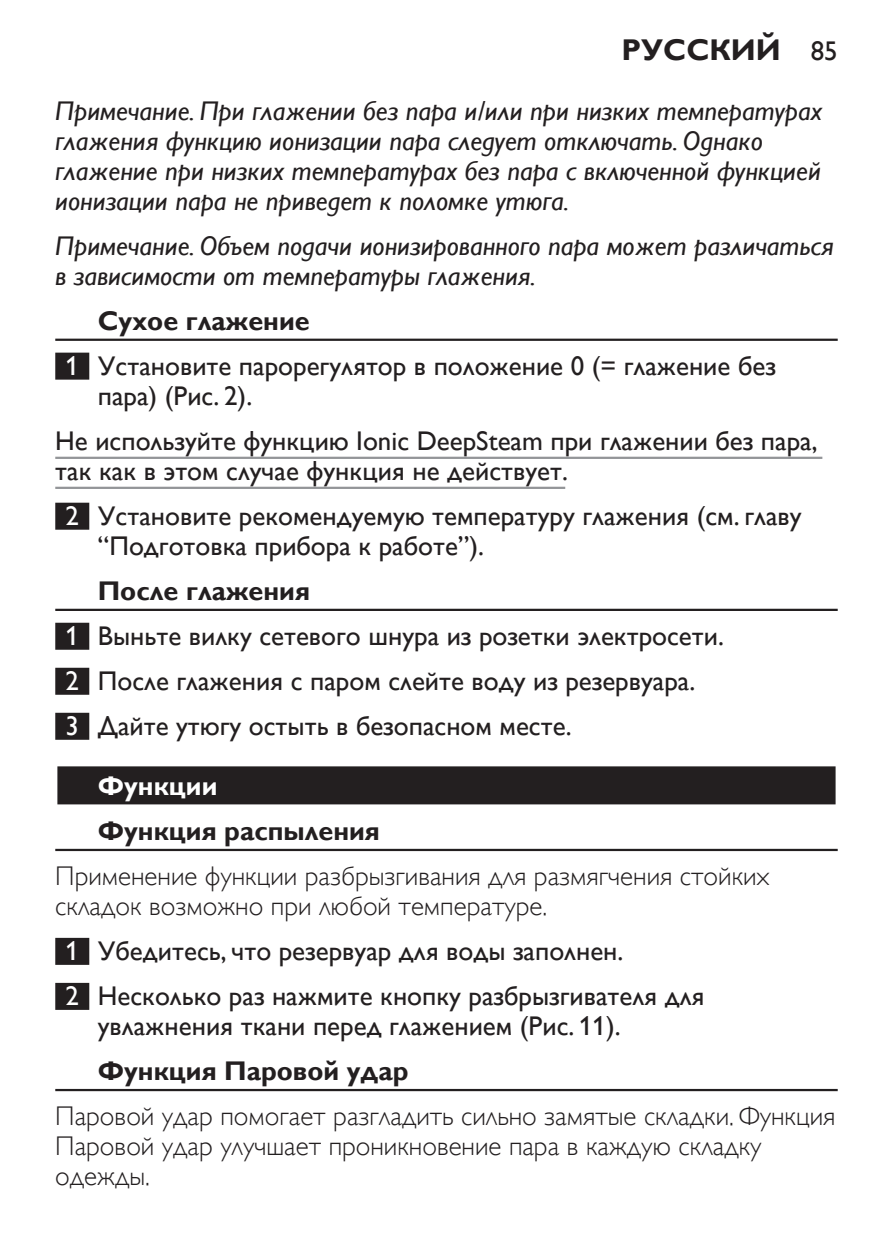
<style>
.page{position:relative;width:893px;height:1259px;background:#fff}
.page>*{position:absolute;margin:0;border:0;box-sizing:border-box;transform-origin:0 0}
.t1{font:700 30px "Gill Sans Alt One WGL";color:#231f20}
.t2{font:27px/45px "Gill Sans Alt One WGL";color:#231f20}
.t3{font:italic 27px/30px "Gill Sans Alt One WGL";color:#231f20}
.t4{font:27px/30px "Gill Sans Alt One WGL Light";color:#231f20}
.t5{font:700 27px "Gill Sans Alt One WGL";color:#231f20}
.t6{font:700 27px "Gill Sans Alt One WGL";color:#fff}
.t7{font:27px "Gill Sans Alt One WGL";color:#fff}
.s1{font-weight:400;font-size:27px}
.s2{font-weight:700}
.s3{color:#fff}
</style>
<div class="page">
<hr style="left:55px;top:339px;width:783px;height:2px;background:#231f20">
<div style="left:55px;top:353px;width:34px;height:27px;background:#231f20"></div>
<hr style="left:55px;top:457px;width:767px;height:2px;background:#939598">
<hr style="left:55px;top:487px;width:510px;height:2px;background:#939598">
<div style="left:55px;top:503px;width:34px;height:27px;background:#231f20"></div>
<hr style="left:55px;top:609px;width:783px;height:2px;background:#231f20">
<div style="left:55px;top:623px;width:34px;height:27px;background:#231f20"></div>
<div style="left:55px;top:668px;width:34px;height:27px;background:#231f20"></div>
<div style="left:55px;top:713px;width:34px;height:27px;background:#231f20"></div>
<div style="left:55px;top:764px;width:783px;height:43px;background:linear-gradient(to right,#a3a1a2,#a3a1a2)"></div>
<div style="left:57px;top:766px;width:779px;height:38px;background:#231f20"></div>
<hr style="left:55px;top:849px;width:783px;height:2px;background:#231f20">
<div style="left:55px;top:938px;width:34px;height:27px;background:#231f20"></div>
<div style="left:55px;top:983px;width:34px;height:27px;background:#231f20"></div>
<hr style="left:55px;top:1089px;width:783px;height:2px;background:#231f20">
<p class="t1" style="left:622px;top:29px;width:218px">Русский <span class="s1">85</span></p>
<p class="t3" style="left:55px;top:96px;width:769px">Примечание. При глажении без пара и/или при низких температурах глажения функцию ионизации пара следует отключать. Однако глажение при низких температурах без пара с включенной функцией ионизации пара не приведет к поломке утюга.</p>
<p class="t3" style="left:55px;top:231px;width:780px">Примечание. Объем подачи ионизированного пара может различаться в зависимости от температуры глажения.</p>
<p class="t2" style="left:66px;top:298px;width:712px;text-indent:32px"><span class="s2">Сухое глажение<br></span><span class="s3">1</span> Установите парорегулятор в положение 0 (= глажение без</p>
<p class="t2" style="left:55px;top:373px;width:764px;text-indent:43px">пара) (Рис. 2).<br>Не используйте функцию Ionic DeepSteam при глажении без пара,</p>
<p class="t2" style="left:55px;top:448px;width:514px">так как в этом случае функция не действует.</p>
<p class="t7" style="left:55px;top:497px;width:9px">2</p>
<p class="t2" style="left:98px;top:501px;width:705px;line-height:30px">Установите рекомендуемую температуру глажения (см. главу “Подготовка прибора к работе”).</p>
<p class="t2" style="left:66px;top:568px;width:660px;text-indent:32px"><span class="s2">После глажения<br></span><span class="s3">1</span> Выньте вилку сетевого шнура из розетки электросети.</p>
<p class="t7" style="left:55px;top:662px;width:9px">2</p>
<p class="t2" style="left:98px;top:658px;width:599px">После глажения с паром слейте воду из резервуара.</p>
<p class="t7" style="left:55px;top:707px;width:9px">3</p>
<p class="t2" style="left:98px;top:703px;width:475px">Дайте утюгу остыть в безопасном месте.</p>
<p class="t6" style="left:98px;top:767px;width:121px">Функции</p>
<p class="t5" style="left:98px;top:812px;width:284px">Функция распыления</p>
<p class="t4" style="left:55px;top:861px;width:716px">Применение функции разбрызгивания для размягчения стойких складок возможно при любой температуре.</p>
<p class="t2" style="left:66px;top:928px;width:559px"><span class="s3">1</span> Убедитесь, что резервуар для воды заполнен.</p>
<p class="t7" style="left:55px;top:977px;width:9px">2</p>
<p class="t2" style="left:98px;top:981px;width:608px;line-height:30px">Несколько раз нажмите кнопку разбрызгивателя для увлажнения ткани перед глажением (Рис. 11).</p>
<p class="t5" style="left:98px;top:1052px;width:312px">Функция Паровой удар</p>
<p class="t4" style="left:55px;top:1101px;width:782px">Паровой удар помогает разгладить сильно замятые складки. Функция<br>Паровой удар улучшает проникновение пара в каждую складку одежды.</p>
</div>
